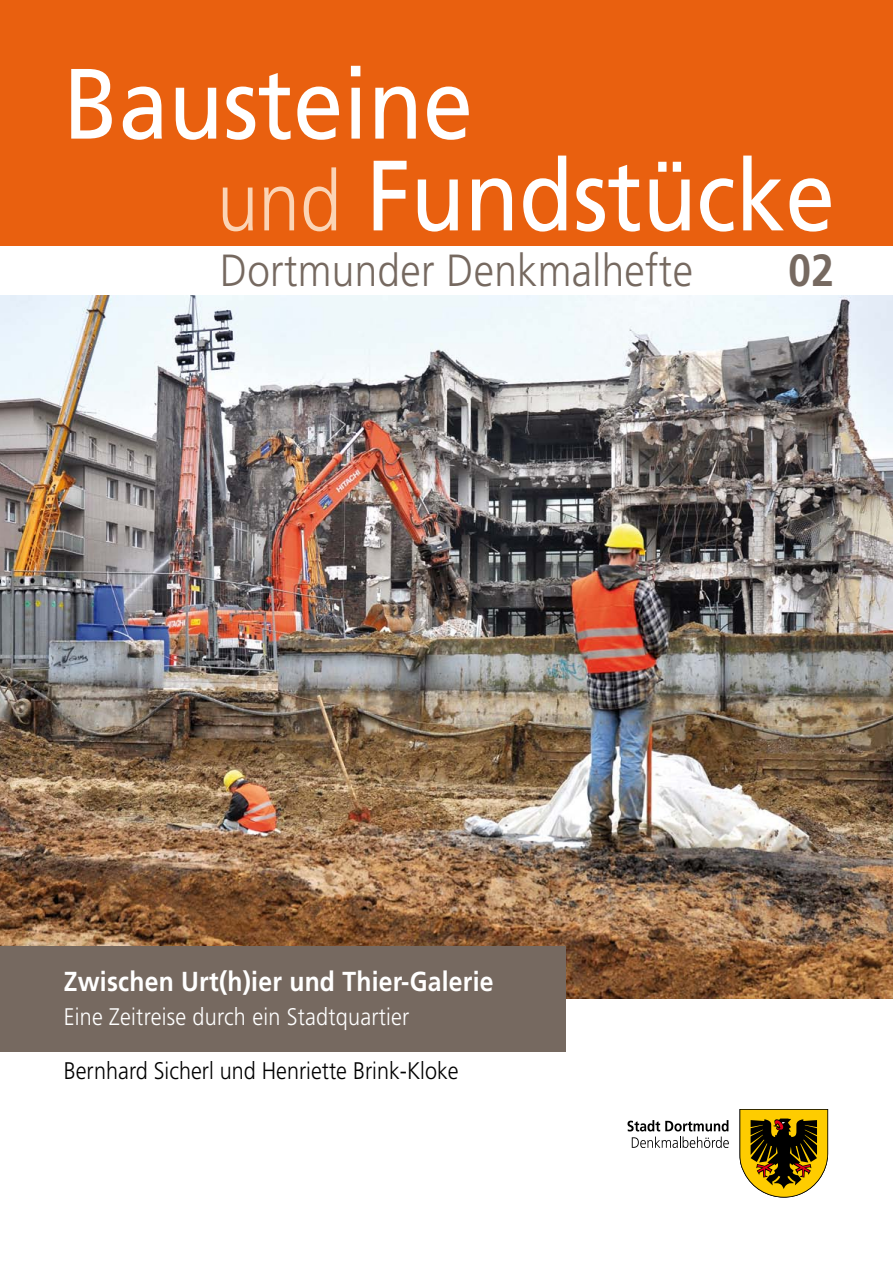
<style>
.page{position:relative;width:893px;height:1263px;background:#fff}
.page>*{position:absolute;margin:0;border:0;box-sizing:border-box;transform-origin:0 0}
.t1{font:99.75px "Frutiger LT";color:#fff;scale:.89 1}
.t2{font:99.75px "Frutiger LT";color:#fff;scale:.9 1}
.t3{font:300 45px "Frutiger LT";letter-spacing:.01em;color:#766960;scale:.9 1}
.t4{font:700 45px "Frutiger LT";color:#766960;scale:.9 1}
.t5{font:700 27.45px "Frutiger LT";letter-spacing:.01em;color:#fff;scale:.9 1}
.t6{font:300 24px "Frutiger LT";color:#000;scale:.9 1}
.t7{font:300 24px "Frutiger LT";letter-spacing:.01em;color:#fff;scale:.9 1}
.s1{font-weight:300;font-size:84px;color:#fbd4b5}
</style>
<div class="page">
<img style="left:0;top:295px;width:893px;height:704px">
<div style="left:0;top:0;width:893px;height:271px;background:#e9600f"></div>
<div style="left:0;top:946px;width:565px;height:105px;background:#766960"></div>
<svg style="left:739px;top:1109px;width:89px;height:89px;background:#997d1d"></svg>
<svg style="left:627px;top:1120px;width:102px;height:28px"></svg>
<div style="left:0;top:247px;width:893px;height:48px;background:#fff"></div>
<h1 class="t2" style="left:64px;top:45px;width:456px">Bausteine</h1>
<h1 class="t1" style="left:217px;top:137px;width:696px"><span class="s1">und</span> Fundstücke</h1>
<h2 class="t3" style="left:220px;top:245px;width:527px">Dortmunder Denkmalhefte</h2>
<h2 class="t4" style="left:789px;top:244px;width:52px">02</h2>
<p class="t5" style="left:64px;top:965px;width:479px">Zwischen Urt(h)ier und Thier-Galerie</p>
<p class="t7" style="left:64px;top:1003px;width:386px">Eine Zeitreise durch ein Stadtquartier</p>
<p class="t6" style="left:64px;top:1057px;width:440px">Bernhard Sicherl und Henriette Brink-Kloke</p>
</div>
